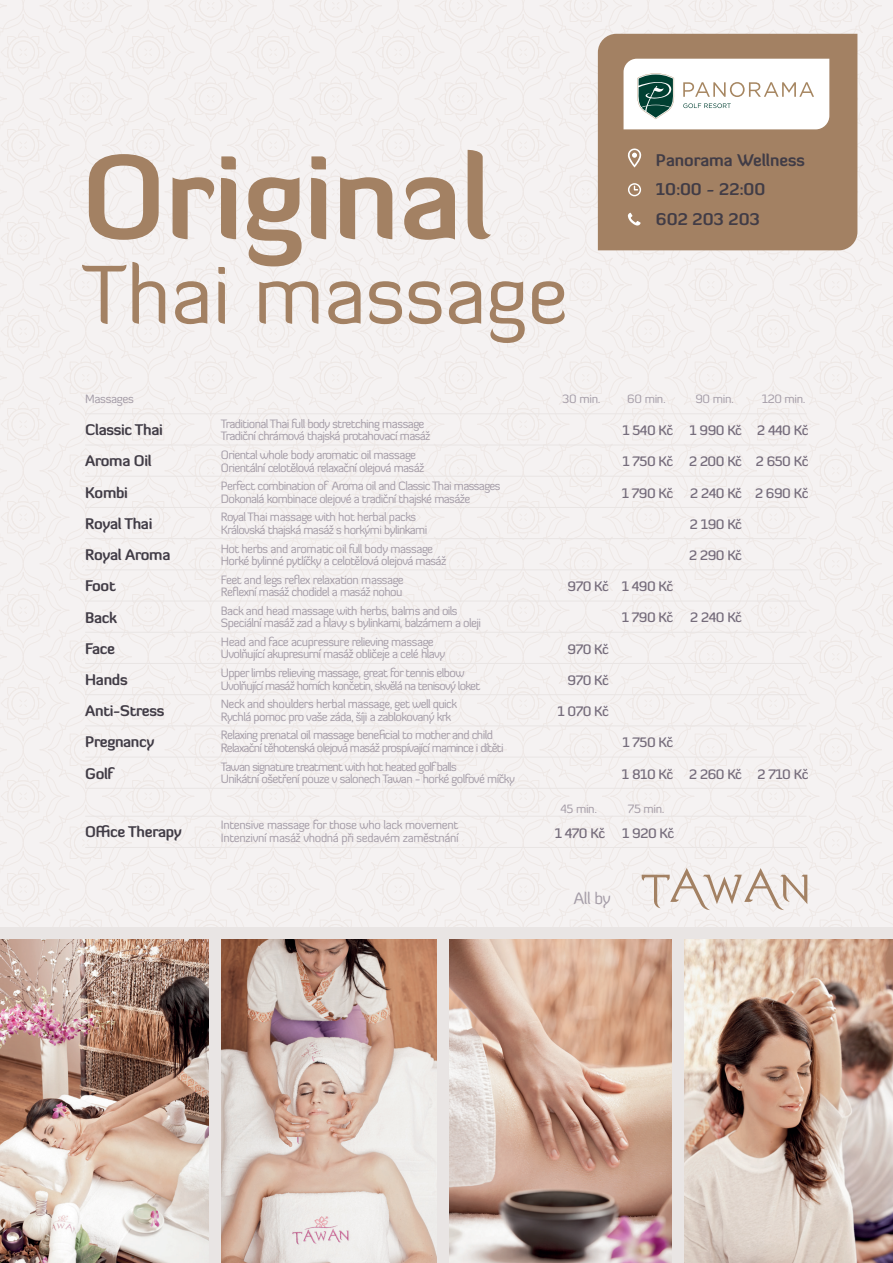
<style>
.page{position:relative;width:893px;height:1263px;background:#fff}
.page>*{position:absolute;margin:0;border:0;box-sizing:border-box;transform-origin:0 0}
.t1{font:700 115.95px "Diavlo";color:#a38163}
.t2{font:81.9px "Diavlo";color:#a38163}
.t3{font:16.65px "Diavlo";color:#a59da8}
.t4{font:700 16.5px/29.8px "Diavlo";color:#413c46}
.t5{font:700 15px/31.2px "Diavlo";letter-spacing:-.02em;color:#413c46}
.t6{font:500 13.5px "Diavlo";letter-spacing:-.035em;color:#756c7b}
.t7{font:12px/12.5px "Diavlo";letter-spacing:-.05em;color:#a59da8}
.t8{font:12px/12.5px "Diavlo";letter-spacing:-.03em;color:#a59da8}
</style>
<div class="page">
<div style="left:0;top:0;width:893px;height:1256px;background:#f5f2f2"></div>
<img style="left:0;top:938px;width:209px;height:325px">
<img style="left:449px;top:938px;width:223px;height:325px">
<img style="left:684px;top:938px;width:209px;height:325px">
<img style="left:221px;top:938px;width:217px;height:325px">
<div style="left:0;top:927px;width:893px;height:11px;background:#e9e5e4"></div>
<div style="left:672px;top:933px;width:12px;height:330px;background:#e9e5e4"></div>
<div style="left:438px;top:933px;width:11px;height:330px;background:#e9e5e4"></div>
<div style="left:209px;top:933px;width:12px;height:330px;background:#e9e5e4"></div>
<hr style="left:85px;top:413px;width:721px;height:1px;background:#e9e5e4">
<hr style="left:85px;top:445px;width:721px;height:1px;background:#e9e5e4">
<hr style="left:85px;top:507px;width:721px;height:1px;background:#e9e5e4">
<hr style="left:85px;top:538px;width:721px;height:1px;background:#e9e5e4">
<hr style="left:85px;top:570px;width:721px;height:1px;background:#e9e5e4">
<hr style="left:85px;top:601px;width:721px;height:1px;background:#e9e5e4">
<hr style="left:85px;top:476px;width:721px;height:1px;background:#e9e5e4">
<hr style="left:85px;top:632px;width:721px;height:1px;background:#e9e5e4">
<hr style="left:85px;top:663px;width:721px;height:1px;background:#e9e5e4">
<hr style="left:85px;top:694px;width:721px;height:1px;background:#e9e5e4">
<hr style="left:85px;top:726px;width:721px;height:1px;background:#e9e5e4">
<hr style="left:85px;top:757px;width:721px;height:1px;background:#e9e5e4">
<hr style="left:85px;top:788px;width:721px;height:1px;background:#e9e5e4">
<hr style="left:85px;top:816px;width:721px;height:1px;background:#e9e5e4">
<hr style="left:85px;top:847px;width:721px;height:1px;background:#e9e5e4">
<div style="left:598px;top:34px;width:259px;height:216px;background:#a38163"></div>
<svg style="left:642px;top:868px;width:165px;height:42px"></svg>
<svg style="left:628px;top:213px;width:13px;height:13px"></svg>
<svg style="left:628px;top:183px;width:13px;height:13px"></svg>
<svg style="left:627px;top:147px;width:14px;height:20px"></svg>
<svg style="left:624px;top:59px;width:205px;height:70px"></svg>
<h1 class="t1" style="left:82px;top:123px;width:410px">Original</h1>
<h2 class="t2" style="left:82px;top:243px;width:488px">Thai massage</h2>
<h3 class="t4" style="left:656px;top:144px;width:151px">Panorama Wellness<br>10:00 - 22:00<br>602 203 203</h3>
<p class="t8" style="left:85px;top:393px;width:50px">Massages</p>
<p class="t7" style="left:562px;top:393px;width:40px">30 min.</p>
<p class="t7" style="left:627px;top:393px;width:40px">60 min.</p>
<p class="t7" style="left:695px;top:393px;width:40px">90 min.</p>
<p class="t7" style="left:762px;top:393px;width:45px">120 min.</p>
<p class="t5" style="left:85px;top:414px;width:87px">Classic Thai<br>Aroma Oil<br>Kombi<br>Royal Thai<br>Royal Aroma<br>Foot<br>Back<br>Face<br>Hands<br>Anti-Stress<br>Pregnancy<br>Golf</p>
<p class="t5" style="left:85px;top:816px;width:98px">Office Therapy</p>
<p class="t7" style="left:221px;top:417px;width:211px">Traditional Thai full body stretching massage<br>Tradiční chrámová thajská protahovací masáž</p>
<p class="t7" style="left:221px;top:448px;width:205px">Oriental whole body aromatic oil massage<br>Orientální celotělová relaxační olejová masáž</p>
<p class="t7" style="left:221px;top:480px;width:281px">Perfect combination of Aroma oil and Classic Thai massages<br>Dokonalá kombinace olejové a tradiční thajské masáže</p>
<p class="t7" style="left:221px;top:511px;width:208px">Royal Thai massage with hot herbal packs<br>Královská thajská masáž s horkými bylinkami</p>
<p class="t7" style="left:221px;top:542px;width:227px">Hot herbs and aromatic oil full body massage<br>Horké bylinné pytlíčky a celotělová olejová masáž</p>
<p class="t7" style="left:221px;top:573px;width:184px">Feet and legs reflex relaxation massage<br>Reflexní masáž chodidel a masáž nohou</p>
<p class="t7" style="left:221px;top:604px;width:262px">Back and head massage with herbs, balms and oils<br>Speciální masáž zad a hlavy s bylinkami, balzámem a oleji</p>
<p class="t7" style="left:221px;top:635px;width:226px">Head and face acupressure relieving massage<br>Uvolňující akupresurní masáž obličeje a celé hlavy</p>
<p class="t7" style="left:221px;top:666px;width:261px">Upper limbs relieving massage, great for tennis elbow<br>Uvolňující masáž horních končetin, skvělá na tenisový loket</p>
<p class="t7" style="left:221px;top:698px;width:238px">Neck and shoulders herbal massage, get well quick<br>Rychlá pomoc pro vaše záda, šíji a zablokovaný krk</p>
<p class="t7" style="left:221px;top:729px;width:284px">Relaxing prenatal oil massage beneficial to mother and child<br>Relaxační těhotenská olejová masáž prospívající mamince i dítěti</p>
<p class="t7" style="left:221px;top:760px;width:295px">Tawan signature treatment with hot heated golf balls<br>Unikátní ošetření pouze v salonech Tawan - horké golfové míčky</p>
<p class="t8" style="left:221px;top:818px;width:239px">Intensive massage for those who lack movement<br>Intenzivní masáž vhodná při sedavém zaměstnání</p>
<p class="t6" style="left:622px;top:422px;width:52px">1 540 Kč</p>
<p class="t6" style="left:623px;top:453px;width:52px">1 750 Kč</p>
<p class="t6" style="left:622px;top:484px;width:53px">1 790 Kč</p>
<p class="t6" style="left:568px;top:578px;width:43px">970 Kč</p>
<p class="t6" style="left:568px;top:640px;width:43px">970 Kč</p>
<p class="t6" style="left:568px;top:672px;width:43px">970 Kč</p>
<p class="t6" style="left:557px;top:703px;width:53px">1 070 Kč</p>
<p class="t6" style="left:622px;top:578px;width:53px">1 490 Kč</p>
<p class="t6" style="left:622px;top:609px;width:53px">1 790 Kč</p>
<p class="t6" style="left:623px;top:734px;width:52px">1 750 Kč</p>
<p class="t6" style="left:622px;top:765px;width:53px">1 810 Kč</p>
<p class="t7" style="left:560px;top:802px;width:38px">45 min.</p>
<p class="t7" style="left:628px;top:802px;width:38px">75 min.</p>
<p class="t6" style="left:555px;top:825px;width:52px">1 470 Kč</p>
<p class="t6" style="left:622px;top:825px;width:54px">1 920 Kč</p>
<p class="t6" style="left:689px;top:422px;width:54px">1 990 Kč</p>
<p class="t6" style="left:689px;top:453px;width:55px">2 200 Kč</p>
<p class="t6" style="left:690px;top:484px;width:53px">2 240 Kč</p>
<p class="t6" style="left:690px;top:516px;width:54px">2 190 Kč</p>
<p class="t6" style="left:689px;top:547px;width:54px">2 290 Kč</p>
<p class="t6" style="left:757px;top:422px;width:53px">2 440 Kč</p>
<p class="t6" style="left:756px;top:453px;width:54px">2 650 Kč</p>
<p class="t6" style="left:755px;top:484px;width:55px">2 690 Kč</p>
<p class="t6" style="left:690px;top:609px;width:53px">2 240 Kč</p>
<p class="t6" style="left:689px;top:765px;width:54px">2 260 Kč</p>
<p class="t6" style="left:758px;top:765px;width:52px">2 710 Kč</p>
<h3 class="t3" style="left:574px;top:888px;width:38px">All by</h3>
</div>
